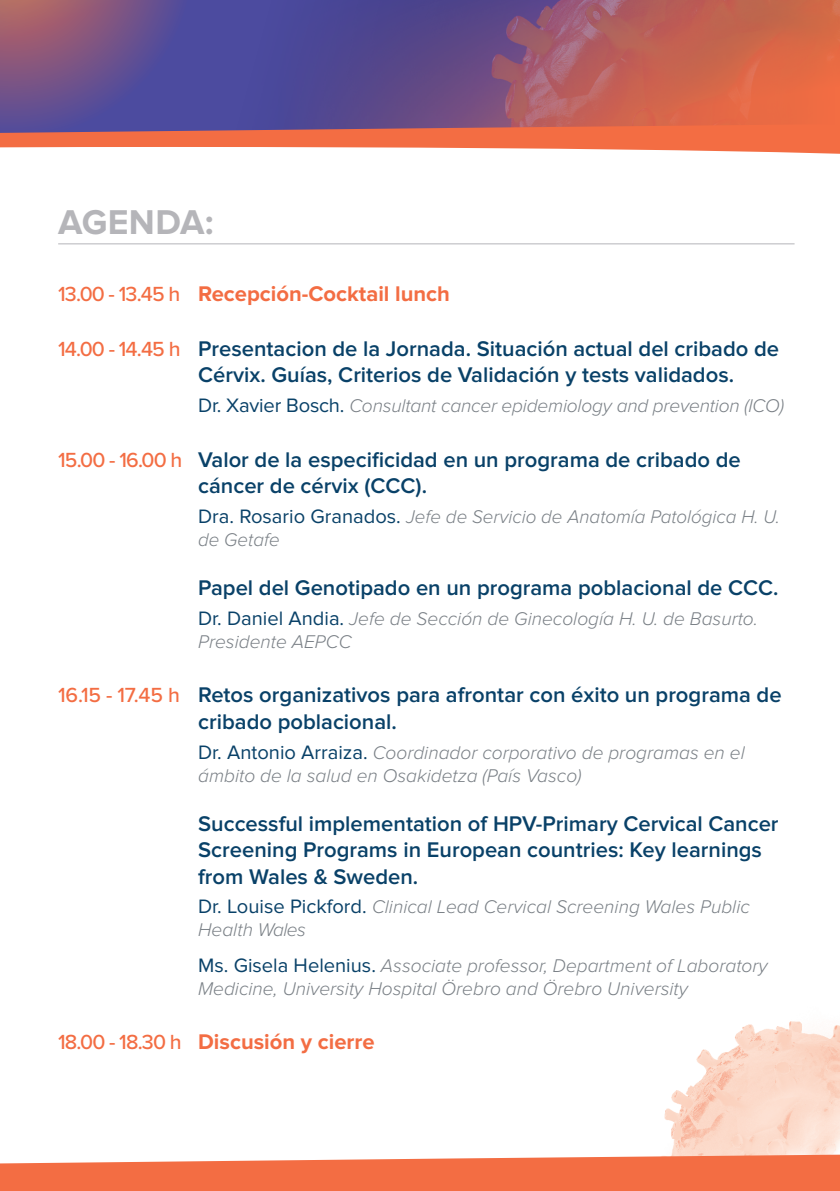
<style>
.page{position:relative;width:840px;height:1191px;background:#fff}
.page>*{position:absolute;margin:0;border:0;box-sizing:border-box;transform-origin:0 0}
.t1{font:700 35.6px "Proxima Nova";letter-spacing:.01em;color:#b5b5b9}
.t2{font:600 22px/26.4px "Proxima Nova";color:#094168}
.t3{font:700 22px "Proxima Nova";color:#f36d43}
.t4{font:italic 300 19px/22.8px "Proxima Nova";color:#7a8086}
.s1{font-weight:500;font-size:21.2px}
.s2{font-weight:500;font-size:21.2px;color:#f36d43}
.s3{font-weight:400;font-style:normal;font-size:20.2px;color:#094168}
</style>
<div class="page">
<img style="left:671px;top:1021px;width:168px;height:86px">
<svg style="left:0;top:1107px;width:839px;height:84px"></svg>
<svg style="left:216px;top:144px;width:623px;height:10px"></svg>
<svg style="left:216px;top:0;width:623px;height:144px;background:#9b596c"></svg>
<hr style="left:58px;top:243px;width:736px;height:1px;background:#b5b5b9">
<svg style="left:0;top:0;width:216px;height:148px;background:#785587"></svg>
<h1 class="t1" style="left:58px;top:202px;width:157px">AGENDA:</h1>
<p class="t3" style="left:58px;top:281px;width:393px"><span class="s1">13.00 - 13.45 h</span> Recepción-Cocktail lunch</p>
<p class="t2" style="left:198px;top:335px;width:582px;text-indent:-140px"><span class="s2">14.00 - 14.45 h</span> Presentacion de la Jornada. Situación actual del cribado de<br>Cérvix. Guías, Criterios de Validación y tests validados.</p>
<p class="t4" style="left:198px;top:394px;width:587px"><span class="s3">Dr. Xavier Bosch.</span> Consultant cancer epidemiology and prevention (ICO)</p>
<p class="t2" style="left:198px;top:446px;width:544px;text-indent:-140px"><span class="s2">15.00 - 16.00 h</span> Valor de la especificidad en un programa de cribado de cáncer de cérvix (CCC).</p>
<p class="t4" style="left:198px;top:505px;width:583px"><span class="s3">Dra. Rosario Granados.</span> Jefe de Servicio de Anatomía Patológica H. U. de Getafe</p>
<p class="t2" style="left:198px;top:575px;width:581px">Papel del Genotipado en un programa poblacional de CCC.</p>
<p class="t4" style="left:198px;top:607px;width:561px"><span class="s3">Dr. Daniel Andia.</span> Jefe de Sección de Ginecología H. U. de Basurto.<br>Presidente AEPCC</p>
<p class="t2" style="left:198px;top:682px;width:584px;text-indent:-140px"><span class="s2">16.15 - 17.45 h</span> Retos organizativos para afrontar con éxito un programa de cribado poblacional.</p>
<p class="t4" style="left:198px;top:741px;width:547px"><span class="s3">Dr. Antonio Arraiza.</span> Coordinador corporativo de programas en el ámbito de la salud en Osakidetza (País Vasco)</p>
<p class="t2" style="left:198px;top:810px;width:581px">Successful implementation of HPV-Primary Cervical Cancer<br>Screening Programs in European countries: Key learnings from Wales &amp; Sweden.</p>
<p class="t4" style="left:198px;top:896px;width:553px"><span class="s3">Dr. Louise Pickford.</span> Clinical Lead Cervical Screening Wales Public<br>Health Wales</p>
<p class="t4" style="left:198px;top:954px;width:570px"><span class="s3">Ms. Gisela Helenius.</span> Associate professor, Department of Laboratory<br>Medicine, University Hospital Örebro and Örebro University</p>
<p class="t3" style="left:58px;top:1029px;width:318px"><span class="s1">18.00 - 18.30 h</span> Discusión y cierre</p>
</div>
